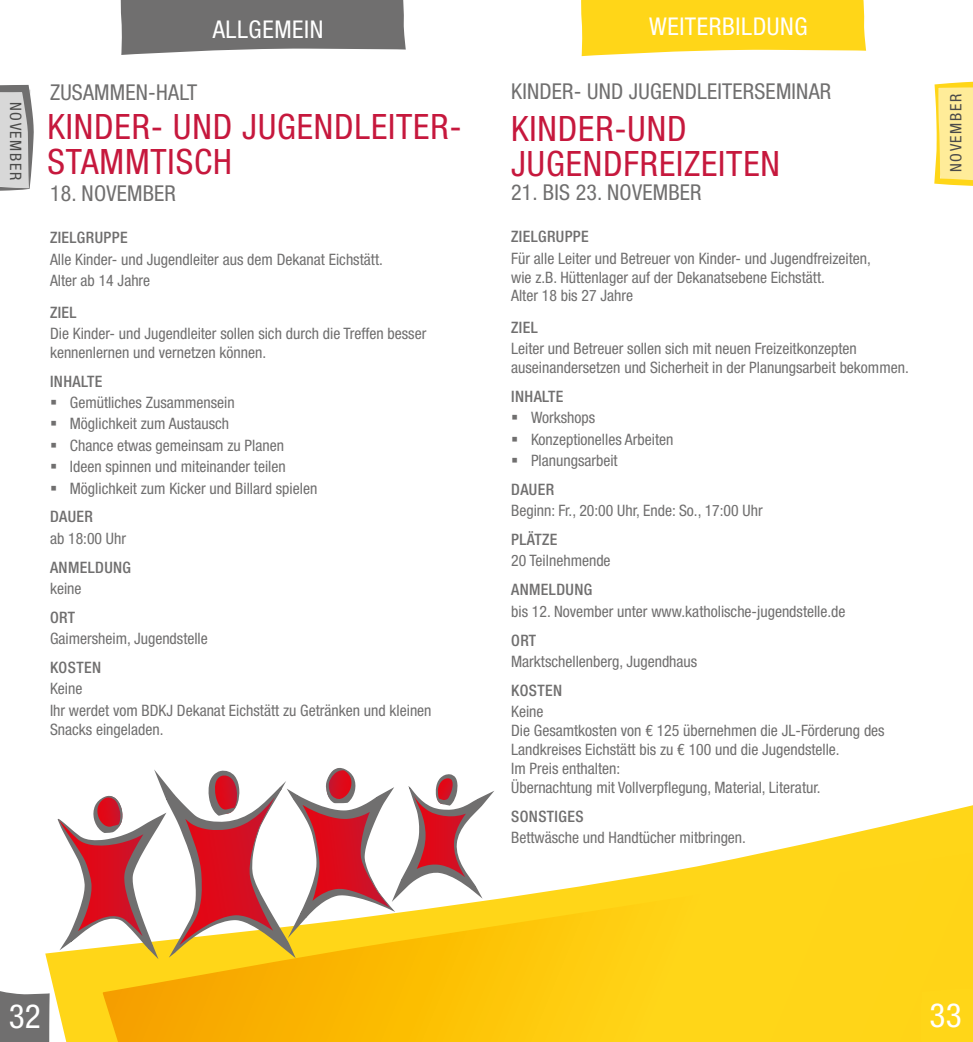
<style>
.page{position:relative;width:973px;height:1042px;background:#fff}
.page>*{position:absolute;margin:0;border:0;box-sizing:border-box;transform-origin:0 0}
.t1{font:condensed 35px/35px "Helvetica Neue LT Std";letter-spacing:.025em;color:#c6183d}
.t2{font:condensed 33.25px "Helvetica Neue LT Std";color:#fff}
.t3{font:condensed 24.5px "Helvetica Neue LT Std";letter-spacing:.025em;color:#fff}
.t4{font:condensed 21.88px "Helvetica Neue LT Std";letter-spacing:.01em;color:#706f6f}
.t5{font:condensed 15.75px/21.3px "Helvetica Neue LT Std";color:#706f6f}
.t6{font:500 condensed 15.75px "Helvetica Neue LT Std";letter-spacing:.025em;color:#706f6f}
.t7{font:condensed 15.75px "Helvetica Neue LT Std";letter-spacing:.1em;color:#4a4a49}
</style>
<div class="page">
<svg style="left:45px;top:805px;width:927px;height:237px;fill:#ffd518"></svg>
<svg style="left:58px;top:768px;width:436px;height:191px"></svg>
<svg style="left:0;top:987px;width:50px;height:55px;background:#828181"></svg>
<svg style="left:0;top:85px;width:34px;height:106px;background:#c4c4c4"></svg>
<svg style="left:120px;top:0;width:285px;height:55px;background:#7d7c7c"></svg>
<svg style="left:921px;top:988px;width:51px;height:54px"></svg>
<svg style="left:934px;top:81px;width:38px;height:105px;background:#ffe98a"></svg>
<svg style="left:581px;top:0;width:284px;height:56px;background:#ffd92b"></svg>
<div style="left:920px;top:1003px;width:50px;height:37px;background:#ffd618"></div>
<p class="t7" style="left:25px;top:102px;width:79px;rotate:90deg">NOVEMBER</p>
<h3 class="t3" style="left:213px;top:15px;width:112px">ALLGEMEIN</h3>
<h3 class="t4" style="left:50px;top:80px;width:149px">ZUSAMMEN-HALT</h3>
<h1 class="t1" style="left:48px;top:109px;width:415px">KINDER- UND JUGENDLEITER-<br>STAMMTISCH</h1>
<h3 class="t4" style="left:50px;top:181px;width:127px">18. NOVEMBER</h3>
<p class="t6" style="left:50px;top:228px;width:79px">ZIELGRUPPE</p>
<p class="t5" style="left:50px;top:248px;width:334px">Alle Kinder- und Jugendleiter aus dem Dekanat Eichstätt.<br>Alter ab 14 Jahre</p>
<p class="t6" style="left:50px;top:302px;width:28px">ZIEL</p>
<p class="t5" style="left:50px;top:324px;width:378px;line-height:18.9px">Die Kinder- und Jugendleiter sollen sich durch die Treffen besser kennenlernen und vernetzen können.</p>
<p class="t6" style="left:50px;top:372px;width:54px">INHALTE</p>
<p class="t5" style="left:70px;top:392px;width:249px">Gemütliches Zusammensein<br>Möglichkeit zum Austausch<br>Chance etwas gemeinsam zu Planen Ideen spinnen und miteinander teilen Möglichkeit zum Kicker und Billard spielen</p>
<p class="t6" style="left:50px;top:507px;width:44px">DAUER</p>
<p class="t5" style="left:50px;top:527px;width:77px">ab 18:00 Uhr</p>
<p class="t6" style="left:50px;top:557px;width:83px">ANMELDUNG</p>
<p class="t5" style="left:50px;top:577px;width:33px">keine</p>
<p class="t6" style="left:50px;top:608px;width:27px">ORT</p>
<p class="t5" style="left:50px;top:628px;width:159px">Gaimersheim, Jugendstelle</p>
<p class="t6" style="left:50px;top:658px;width:52px">KOSTEN</p>
<p class="t5" style="left:50px;top:678px;width:383px">Keine<br>Ihr werdet vom BDKJ Dekanat Eichstätt zu Getränken und kleinen</p>
<p class="t5" style="left:50px;top:718px;width:115px">Snacks eingeladen.</p>
<h3 class="t3" style="left:649px;top:12px;width:160px">WEITERBILDUNG</h3>
<h3 class="t4" style="left:511px;top:78px;width:321px">KINDER- UND JUGENDLEITERSEMINAR</h3>
<h1 class="t1" style="left:511px;top:111px;width:270px">KINDER-UND<br>JUGENDFREIZEITEN</h1>
<h3 class="t4" style="left:511px;top:180px;width:192px">21. BIS 23. NOVEMBER</h3>
<p class="t6" style="left:511px;top:227px;width:79px">ZIELGRUPPE</p>
<p class="t5" style="left:511px;top:248px;width:361px;line-height:18.9px">Für alle Leiter und Betreuer von Kinder- und Jugendfreizeiten, wie z.B. Hüttenlager auf der Dekanatsebene Eichstätt.<br>Alter 18 bis 27 Jahre</p>
<p class="t6" style="left:511px;top:318px;width:28px">ZIEL</p>
<p class="t5" style="left:511px;top:339px;width:399px;line-height:18.9px">Leiter und Betreuer sollen sich mit neuen Freizeitkonzepten auseinandersetzen und Sicherheit in der Planungsarbeit bekommen.</p>
<p class="t6" style="left:511px;top:387px;width:54px">INHALTE</p>
<p class="t5" style="left:531px;top:407px;width:144px">Workshops<br>Konzeptionelles Arbeiten<br>Planungsarbeit</p>
<p class="t6" style="left:511px;top:480px;width:44px">DAUER</p>
<p class="t5" style="left:511px;top:500px;width:253px">Beginn: Fr., 20:00 Uhr, Ende: So., 17:00 Uhr</p>
<p class="t6" style="left:511px;top:530px;width:48px">PLÄTZE</p>
<p class="t5" style="left:511px;top:550px;width:101px">20 Teilnehmende</p>
<p class="t6" style="left:511px;top:580px;width:83px">ANMELDUNG</p>
<p class="t5" style="left:511px;top:600px;width:336px">bis 12. November unter www.katholische-jugendstelle.de</p>
<p class="t6" style="left:511px;top:630px;width:27px">ORT</p>
<p class="t5" style="left:511px;top:650px;width:188px">Marktschellenberg, Jugendhaus</p>
<p class="t6" style="left:511px;top:681px;width:52px">KOSTEN</p>
<p class="t5" style="left:511px;top:702px;width:375px;line-height:18.9px">Keine<br>Die Gesamtkosten von € 125 übernehmen die JL-Förderung des Landkreises Eichstätt bis zu € 100 und die Jugendstelle.<br>Im Preis enthalten:<br>Übernachtung mit Vollverpflegung, Material, Literatur.</p>
<p class="t6" style="left:511px;top:806px;width:74px">SONSTIGES</p>
<p class="t5" style="left:511px;top:826px;width:236px">Bettwäsche und Handtücher mitbringen.</p>
<p class="t7" style="left:946px;top:172px;width:79px;rotate:-90deg">NOVEMBER</p>
<h2 class="t2" style="left:9px;top:997px;width:34px">32</h2>
<h2 class="t2" style="left:929px;top:996px;width:34px">33</h2>
</div>
